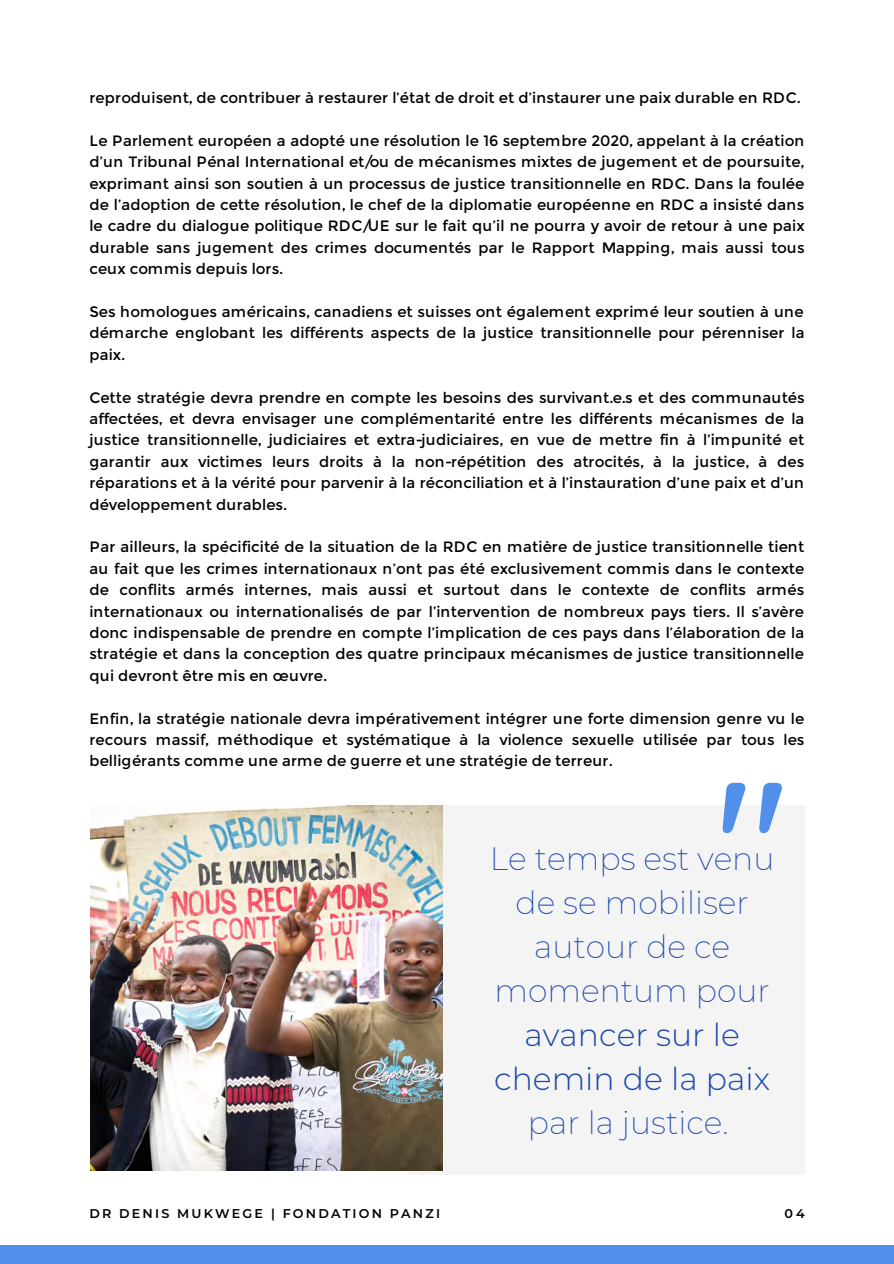
<style>
.page{position:relative;width:894px;height:1264px;background:#fff}
.page>*{position:absolute;margin:0;border:0;box-sizing:border-box;transform-origin:0 0}
.t1{font:500 176.55px "Quicksand";color:#528feb}
.t2{font:200 31.5px/44px "Montserrat";color:#1b48ab;text-align:center}
.t3{font:300 31.5px/44px "Montserrat";color:#1b48ab;text-align:center}
.t4{font:15px/21.5px "Montserrat";letter-spacing:.01em;color:#000;text-align:justify}
.t5{font:600 12.75px "Montserrat";letter-spacing:.17em;color:#000}
</style>
<div class="page">
<div style="left:0;top:1244px;width:893px;height:19px;background:#528feb"></div>
<div style="left:407px;top:805px;width:397px;height:370px;background:#f4f4f4"></div>
<img style="left:90px;top:805px;width:352px;height:365px">
<p class="t4" style="left:89px;top:87px;width:712px">reproduisent, de contribuer à restaurer l’état de droit et d’instaurer une paix durable en RDC.</p>
<p class="t4" style="left:89px;top:130px;width:716px">Le Parlement européen a adopté une résolution le 16 septembre 2020, appelant à la création d’un Tribunal Pénal International et/ou de mécanismes mixtes de jugement et de poursuite, exprimant ainsi son soutien à un processus de justice transitionnelle en RDC. Dans la foulée de l’adoption de cette résolution, le chef de la diplomatie européenne en RDC a insisté dans le cadre du dialogue politique RDC/UE sur le fait qu’il ne pourra y avoir de retour à une paix durable sans jugement des crimes documentés par le Rapport Mapping, mais aussi tous ceux commis depuis lors.</p>
<p class="t4" style="left:89px;top:301px;width:716px">Ses homologues américains, canadiens et suisses ont également exprimé leur soutien à une démarche englobant les différents aspects de la justice transitionnelle pour pérenniser la paix.</p>
<p class="t4" style="left:89px;top:387px;width:716px">Cette stratégie devra prendre en compte les besoins des survivant.e.s et des communautés affectées, et devra envisager une complémentarité entre les différents mécanismes de la justice transitionnelle, judiciaires et extra-judiciaires, en vue de mettre fin à l’impunité et garantir aux victimes leurs droits à la non-répétition des atrocités, à la justice, à des réparations et à la vérité pour parvenir à la réconciliation et à l’instauration d’une paix et d’un développement durables.</p>
<p class="t4" style="left:89px;top:536px;width:716px">Par ailleurs, la spécificité de la situation de la RDC en matière de justice transitionnelle tient au fait que les crimes internationaux n’ont pas été exclusivement commis dans le contexte de conflits armés internes, mais aussi et surtout dans le contexte de conflits armés internationaux ou internationalisés de par l’intervention de nombreux pays tiers. Il s’avère donc indispensable de prendre en compte l’implication de ces pays dans l’élaboration de la stratégie et dans la conception des quatre principaux mécanismes de justice transitionnelle qui devront être mis en œuvre.</p>
<p class="t4" style="left:89px;top:707px;width:716px">Enfin, la stratégie nationale devra impérativement intégrer une forte dimension genre vu le recours massif, méthodique et systématique à la violence sexuelle utilisée par tous les belligérants comme une arme de guerre et une stratégie de terreur.</p>
<h1 class="t1" style="left:715px;top:729px;width:74px">"</h1>
<h2 class="t2" style="left:489px;top:836px;width:286px">Le temps est venu de se mobiliser autour de ce momentum pour</h2>
<h2 class="t3" style="left:494px;top:1011px;width:277px">avancer sur le chemin de la paix</h2>
<h2 class="t2" style="left:528px;top:1100px;width:202px">par la justice.</h2>
<p class="t5" style="left:89px;top:1204px;width:352px">DR DENIS MUKWEGE | FONDATION PANZI</p>
<p class="t5" style="left:784px;top:1204px;width:22px">04</p>
</div>
